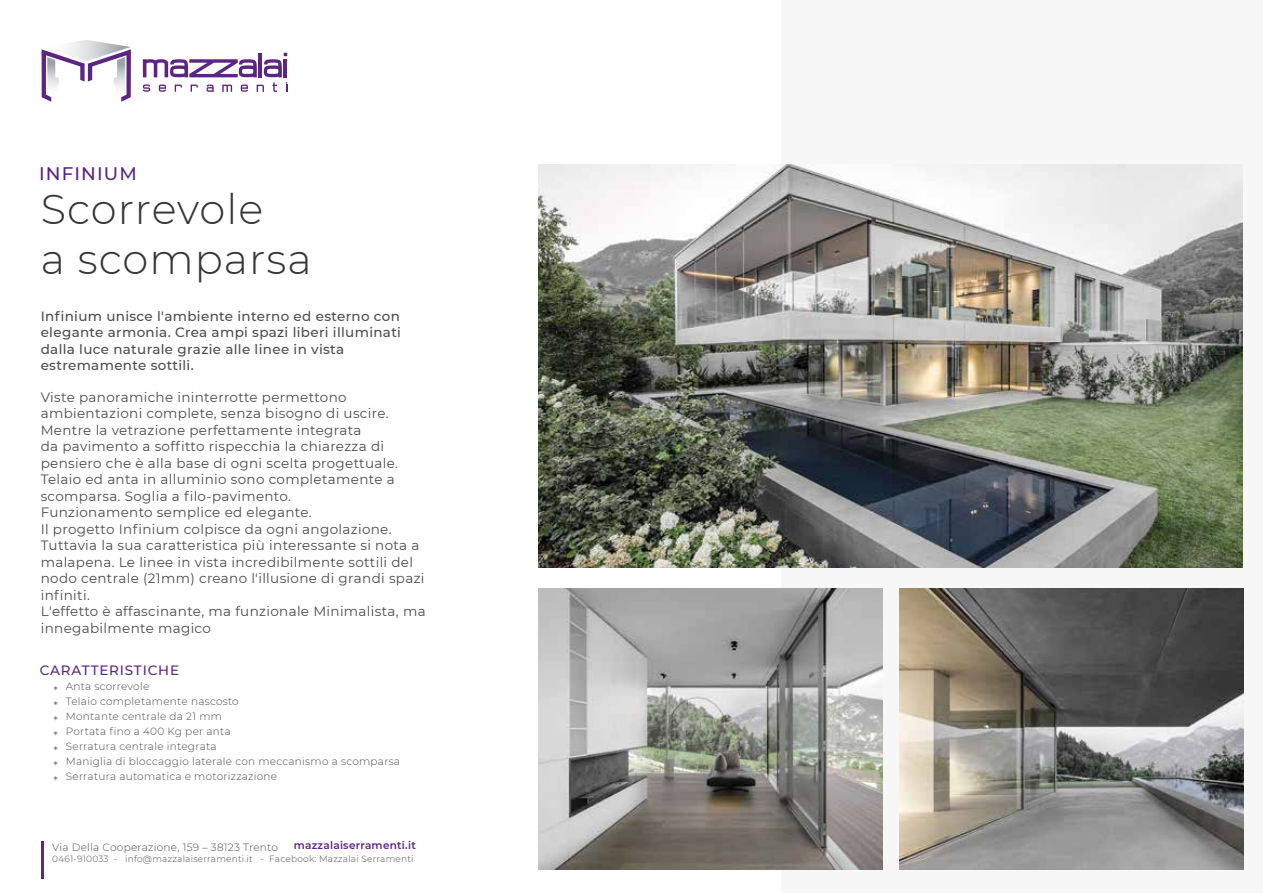
<style>
.page{position:relative;width:1263px;height:893px;background:#fff}
.page>*{position:absolute;margin:0;border:0;box-sizing:border-box;transform-origin:0 0}
.t1{font:300 41.7px/49.9px "Montserrat";letter-spacing:.025em;color:#353535}
.t2{font:500 18.3px "Montserrat";letter-spacing:.06em;color:#5c2483}
.t3{font:13.5px/16.5px "Montserrat";letter-spacing:.025em;color:#4d4c4b}
.t4{font:500 13.5px/16.5px "Montserrat";letter-spacing:.025em;color:#4d4c4b}
.t5{font:500 13.5px "Montserrat";letter-spacing:.06em;color:#5c2483}
.t6{font:300 12px/15px "Montserrat";color:#4d4c4b;text-align:justify}
.t7{font:300 10.5px/15px "Montserrat";letter-spacing:.025em;color:#4d4c4b}
.t8{font:600 10.5px "Montserrat";letter-spacing:.025em;color:#5c2483}
.t9{font:300 9px "Montserrat";letter-spacing:.025em;color:#4d4c4b}
</style>
<div class="page">
<div style="left:782px;top:0;width:481px;height:893px;background:#f8f7f7"></div>
<svg style="left:143px;top:53px;width:144px;height:39px"></svg>
<svg style="left:42px;top:40px;width:89px;height:62px"></svg>
<img style="left:539px;top:165px;width:703px;height:403px">
<img style="left:539px;top:589px;width:344px;height:281px">
<img style="left:900px;top:589px;width:344px;height:281px">
<hr style="left:41px;top:841px;width:2px;height:38px;background:#5c2483">
<h2 class="t2" style="left:39px;top:161px;width:99px">INFINIUM</h2>
<h1 class="t1" style="left:41px;top:183px;width:272px">Scorrevole<br>a scomparsa</h1>
<p class="t4" style="left:41px;top:307px;width:362px">Infinium unisce l'ambiente interno ed esterno con elegante armonia. Crea ampi spazi liberi illuminati dalla luce naturale grazie alle linee in vista estremamente sottili.</p>
<p class="t3" style="left:41px;top:388px;width:386px">Viste panoramiche ininterrotte permettono ambientazioni complete, senza bisogno di uscire.<br>Mentre la vetrazione perfettamente integrata<br>da pavimento a soffitto rispecchia la chiarezza di pensiero che è alla base di ogni scelta progettuale.<br>Telaio ed anta in alluminio sono completamente a scomparsa. Soglia a filo-pavimento.<br>Funzionamento semplice ed elegante.<br>Il progetto Infinium colpisce da ogni angolazione.<br>Tuttavia la sua caratteristica più interessante si nota a malapena. Le linee in vista incredibilmente sottili del nodo centrale (21mm) creano l'illusione di grandi spazi infiniti.<br>L'effetto è affascinante, ma funzionale Minimalista, ma innegabilmente magico</p>
<p class="t5" style="left:40px;top:661px;width:141px">CARATTERISTICHE</p>
<p class="t7" style="left:66px;top:678px;width:336px">Anta scorrevole<br>Telaio completamente nascosto<br>Montante centrale da 21 mm<br>Portata fino a 400 Kg per anta<br>Serratura centrale integrata<br>Maniglia di bloccaggio laterale con meccanismo a scomparsa Serratura automatica e motorizzazione</p>
<p class="t6" style="left:53px;top:683px;width:6px">* * * * * * *</p>
<p class="t8" style="left:294px;top:838px;width:124px">mazzalaiserramenti.it</p>
<p class="t7" style="left:52px;top:839px;width:227px">Via Della Cooperazione, 159 – 38123 Trento</p>
<p class="t9" style="left:52px;top:853px;width:363px">0461-910033 - info@mazzalaiserramenti.it - Facebook: Mazzalai Serramenti</p>
</div>
